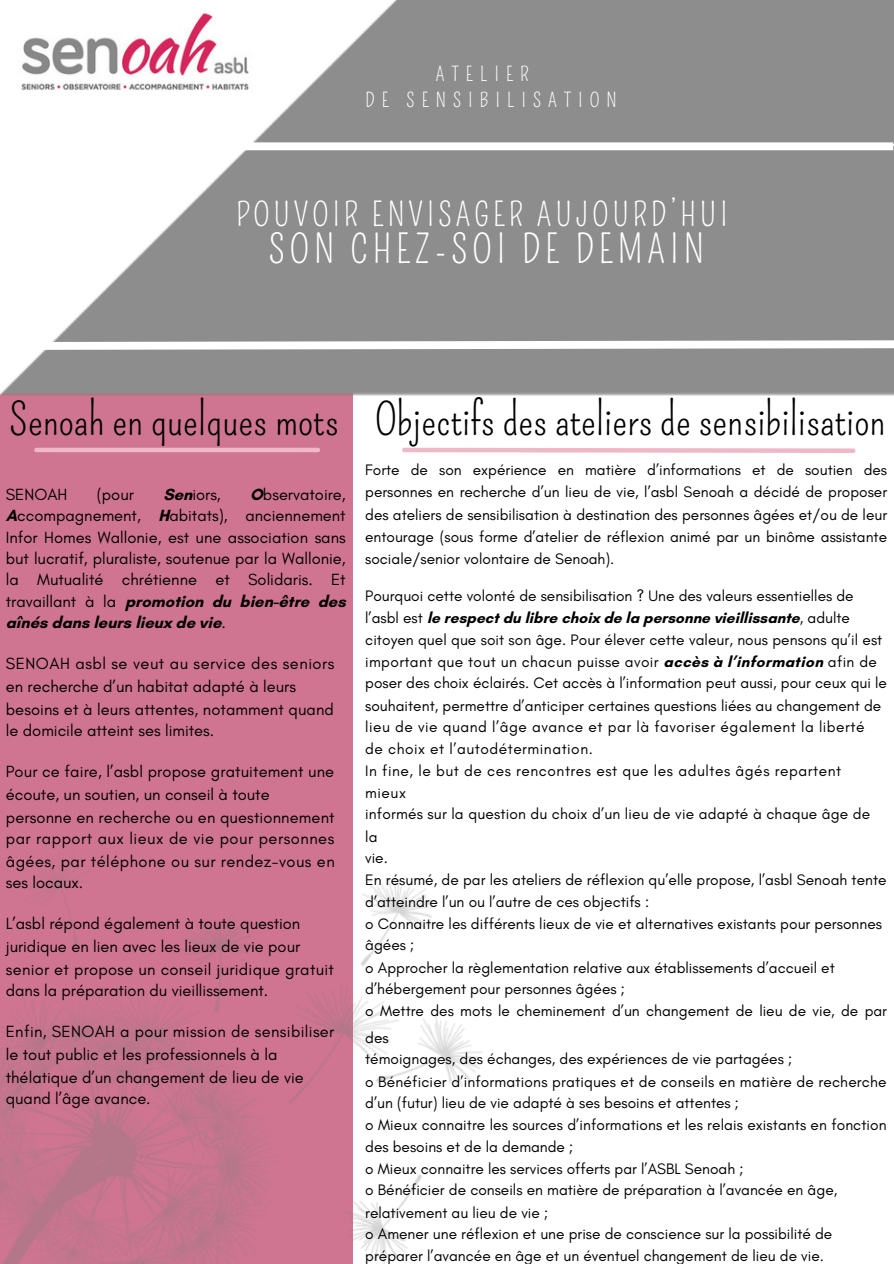
<style>
.page{position:relative;width:894px;height:1264px;background:#fff}
.page>*{position:absolute;margin:0;border:0;box-sizing:border-box;transform-origin:0 0}
.t1{font:43.5px "Pompiere";color:#000}
.t2{font:38.7px "Pompiere";letter-spacing:.12em;color:#fff}
.t3{font:32.25px "Pompiere";letter-spacing:.12em;color:#fff}
.t4{font:19.35px/25.8px "Pompiere";letter-spacing:.36em;color:#fff}
.t5{font:16.5px/21.3px "Glacial Indifference";color:#000;text-align:justify}
.t6{font:16.5px "Glacial Indifference";letter-spacing:.02em;color:#000}
.t7{font:16.5px "Glacial Indifference";letter-spacing:.03em;color:#000}
.t8{font:16.5px "Glacial Indifference";letter-spacing:.025em;color:#000}
.t9{font:15.45px/22.4px "Glacial Indifference";color:#000;text-align:justify}
.t10{font:15.45px "Glacial Indifference";letter-spacing:.035em;color:#000}
.t11{font:700 15.45px "Glacial Indifference";color:#000}
.t12{font:15.45px "Glacial Indifference";letter-spacing:.025em;color:#000}
.s1{font-weight:700}
.s2{font-weight:400}
</style>
<div class="page">
<img style="left:0;top:0;width:402px;height:807px">
<img style="left:0;top:0;width:269px;height:104px">
<img style="left:54px;top:453px;width:244px;height:1px">
<img style="left:0;top:807px;width:482px;height:456px">
<div style="left:36px;top:447px;width:282px;height:5px;background:#efb8c9"></div>
<svg style="left:399px;top:445px;width:457px;height:10px"></svg>
<div style="left:197px;top:142px;width:696px;height:8px;background:#fff"></div>
<svg style="left:31px;top:336px;width:862px;height:18px"></svg>
<p class="t4" style="left:365px;top:62px;width:253px;text-indent:70px">ATELIER<br>DE SENSIBILISATION</p>
<p class="t3" style="left:236px;top:196px;width:493px">POUVOIR ENVISAGER AUJOURD’HUI</p>
<p class="t2" style="left:269px;top:227px;width:436px">SON CHEZ-SOI DE DEMAIN</p>
<p class="t1" style="left:10px;top:394px;width:330px">Senoah en quelques mots</p>
<p class="t1" style="left:375px;top:394px;width:512px">Objectifs des ateliers de sensibilisation</p>
<p class="t5" style="left:6px;top:483px;width:341px;text-indent:244px"><span class="s1">O</span>bservatoire, <span class="s1">A</span>ccompagnement, <span class="s1">H</span>abitats), anciennement Infor Homes Wallonie, est une association sans but lucratif, pluraliste, soutenue par la Wallonie, la Mutualité chrétienne et Solidaris. Et travaillant à la <span class="s1">promotion du bien-être des aînés dans leurs lieux de vie</span>.</p>
<p class="t7" style="left:6px;top:653px;width:330px">SENOAH asbl se veut au service des seniors</p>
<p class="t5" style="left:6px;top:676px;width:291px">en recherche d’un habitat adapté à leurs</p>
<p class="t5" style="left:6px;top:698px;width:329px">besoins et à leurs attentes, notamment quand</p>
<p class="t5" style="left:6px;top:719px;width:210px">le domicile atteint ses limites.</p>
<p class="t5" style="left:6px;top:760px;width:330px">Pour ce faire, l’asbl propose gratuitement une</p>
<p class="t5" style="left:6px;top:784px;width:265px">écoute, un soutien, un conseil à toute</p>
<p class="t5" style="left:6px;top:806px;width:330px">personne en recherche ou en questionnement</p>
<p class="t7" style="left:6px;top:828px;width:330px">par rapport aux lieux de vie pour personnes</p>
<p class="t8" style="left:6px;top:851px;width:330px">âgées, par téléphone ou sur rendez-vous en</p>
<p class="t5" style="left:6px;top:871px;width:79px">ses locaux.</p>
<p class="t5" style="left:6px;top:912px;width:296px">L’asbl répond également à toute question</p>
<p class="t5" style="left:6px;top:935px;width:296px">juridique en lien avec les lieux de vie pour</p>
<p class="t6" style="left:6px;top:959px;width:329px">senior et propose un conseil juridique gratuit</p>
<p class="t5" style="left:6px;top:979px;width:264px">dans la préparation du vieillissement.</p>
<p class="t6" style="left:6px;top:1021px;width:330px">Enfin, SENOAH a pour mission de sensibiliser</p>
<h4 class="t5" style="left:6px;top:1043px;width:273px">le tout public et les professionnels à la</h4>
<h3 class="t5" style="left:6px;top:1066px;width:299px">thélatique d’un changement de lieu de vie</h3>
<h2 class="t5" style="left:6px;top:1087px;width:146px">quand l’âge avance.</h2>
<p class="t5" style="left:6px;top:483px;width:63px">SENOAH</p>
<p class="t5" style="left:97px;top:483px;width:39px">(pour</p>
<p class="t5" style="left:163px;top:483px;width:59px"><span class="s1">Sen</span>iors,</p>
<p class="t9" style="left:365px;top:458px;width:523px">Forte de son expérience en matière d’informations et de soutien des personnes en recherche d’un lieu de vie, l’asbl Senoah a décidé de proposer des ateliers de sensibilisation à destination des personnes âgées et/ou de leur entourage (sous forme d’atelier de réflexion animé par un binôme assistante sociale/senior volontaire de Senoah).</p>
<h1 class="t9" style="left:365px;top:584px;width:490px">Pourquoi cette volonté de sensibilisation ? Une des valeurs essentielles de</h1>
<p class="t11" style="left:365px;top:608px;width:486px"><span class="s2">l’asbl est</span> le respect du libre choix de la personne vieillissante<span class="s2">, adulte</span></p>
<p class="t9" style="left:365px;top:628px;width:518px">citoyen quel que soit son âge. Pour élever cette valeur, nous pensons qu’il est</p>
<p class="t12" style="left:365px;top:652px;width:513px">important que tout un chacun puisse avoir <span class="s1">accès à l’information</span> afin de</p>
<p class="t9" style="left:365px;top:671px;width:523px">poser des choix éclairés. Cet accès à l’information peut aussi, pour ceux qui le</p>
<p class="t9" style="left:365px;top:694px;width:517px">souhaitent, permettre d’anticiper certaines questions liées au changement de</p>
<p class="t10" style="left:365px;top:717px;width:501px">lieu de vie quand l’âge avance et par là favoriser également la liberté</p>
<p class="t10" style="left:365px;top:739px;width:229px">de choix et l’autodétermination.</p>
<p class="t10" style="left:365px;top:761px;width:477px">In fine, le but de ces rencontres est que les adultes âgés repartent</p>
<p class="t9" style="left:365px;top:781px;width:42px">mieux</p>
<p class="t9" style="left:365px;top:802px;width:506px">informés sur la question du choix d’un lieu de vie adapté à chaque âge de</p>
<p class="t9" style="left:365px;top:825px;width:14px">la</p>
<p class="t9" style="left:365px;top:846px;width:24px">vie.</p>
<p class="t9" style="left:365px;top:868px;width:523px">En résumé, de par les ateliers de réflexion qu’elle propose, l’asbl Senoah tente</p>
<p class="t9" style="left:365px;top:890px;width:285px">d’atteindre l’un ou l’autre de ces objectifs :</p>
<p class="t9" style="left:365px;top:912px;width:518px">o Connaitre les différents lieux de vie et alternatives existants pour personnes</p>
<p class="t9" style="left:365px;top:933px;width:51px">âgées ;</p>
<p class="t9" style="left:365px;top:956px;width:471px">o Approcher la règlementation relative aux établissements d’accueil et</p>
<p class="t9" style="left:365px;top:977px;width:261px">d’hébergement pour personnes âgées ;</p>
<p class="t9" style="left:365px;top:997px;width:523px;line-height:26.4px">o Mettre des mots le cheminement d’un changement de lieu de vie, de par des</p>
<p class="t9" style="left:365px;top:1047px;width:428px">témoignages, des échanges, des expériences de vie partagées ;</p>
<p class="t9" style="left:365px;top:1069px;width:523px">o Bénéficier d’informations pratiques et de conseils en matière de recherche</p>
<p class="t9" style="left:365px;top:1091px;width:375px">d’un (futur) lieu de vie adapté à ses besoins et attentes ;</p>
<p class="t9" style="left:365px;top:1113px;width:523px">o Mieux connaitre les sources d’informations et les relais existants en fonction</p>
<p class="t9" style="left:365px;top:1134px;width:209px">des besoins et de la demande ;</p>
<p class="t9" style="left:365px;top:1157px;width:380px">o Mieux connaitre les services offerts par l’ASBL Senoah ;</p>
<p class="t9" style="left:365px;top:1178px;width:473px">o Bénéficier de conseils en matière de préparation à l’avancée en âge,</p>
<p class="t9" style="left:365px;top:1200px;width:184px">relativement au lieu de vie ;</p>
<p class="t9" style="left:365px;top:1222px;width:468px">o Amener une réflexion et une prise de conscience sur la possibilité de</p>
<p class="t9" style="left:365px;top:1244px;width:460px">préparer l’avancée en âge et un éventuel changement de lieu de vie.</p>
</div>
